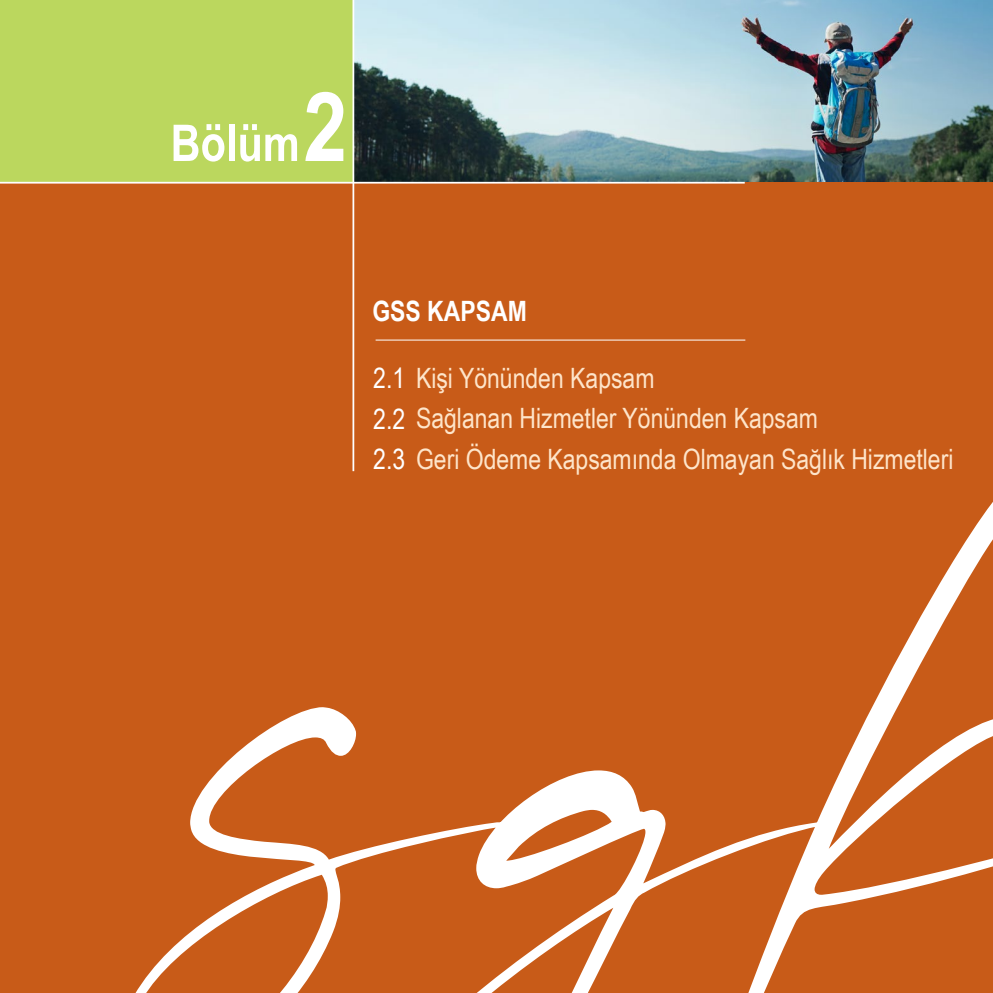
<style>
.page{position:relative;width:993px;height:993px;background:#fff}
.page>*{position:absolute;margin:0;border:0;box-sizing:border-box;transform-origin:0 0}
.Heading_1{font:700 96.08px "Arial Narrow";color:#fff}
.Heading_1-2{font:700 50.57px "Arial Narrow";color:#fff}
.t1{font:28px "Arial Narrow";color:#fee5ca}
.Heading_1-3{font:700 28px "Arial Narrow";color:#fff}
.s1{color:#fff}
</style>
<div class="page">
<div style="left:0;top:0;width:992px;height:992px;background:#c85b18"></div>
<img style="left:354px;top:0;width:638px;height:182px">
<div style="left:0;top:0;width:352px;height:182px;background:#bbd75e"></div>
<hr style="left:352px;top:0;width:2px;height:471px;background:#fff">
<hr style="left:0;top:182px;width:744px;height:1px;background:#fff">
<hr style="left:375px;top:339px;width:370px;height:1px;background:#fff">
<svg style="left:136px;top:503px;width:856px;height:489px"></svg>
<p class="Heading_1-2" style="left:170px;top:105px;width:131px">Bölüm</p>
<p class="Heading_1" style="left:303px;top:54px;width:45px">2</p>
<p class="Heading_1-3" style="left:372px;top:290px;width:156px">GSS KAPSAM</p>
<p class="t1" style="left:373px;top:357px;width:283px"><span class="s1">2.1</span> Kişi Yönünden Kapsam</p>
<p class="t1" style="left:373px;top:398px;width:446px"><span class="s1">2.2</span> Sağlanan Hizmetler Yönünden Kapsam</p>
<p class="t1" style="left:373px;top:438px;width:581px"><span class="s1">2.3</span> Geri Ödeme Kapsamında Olmayan Sağlık Hizmetleri</p>
</div>
